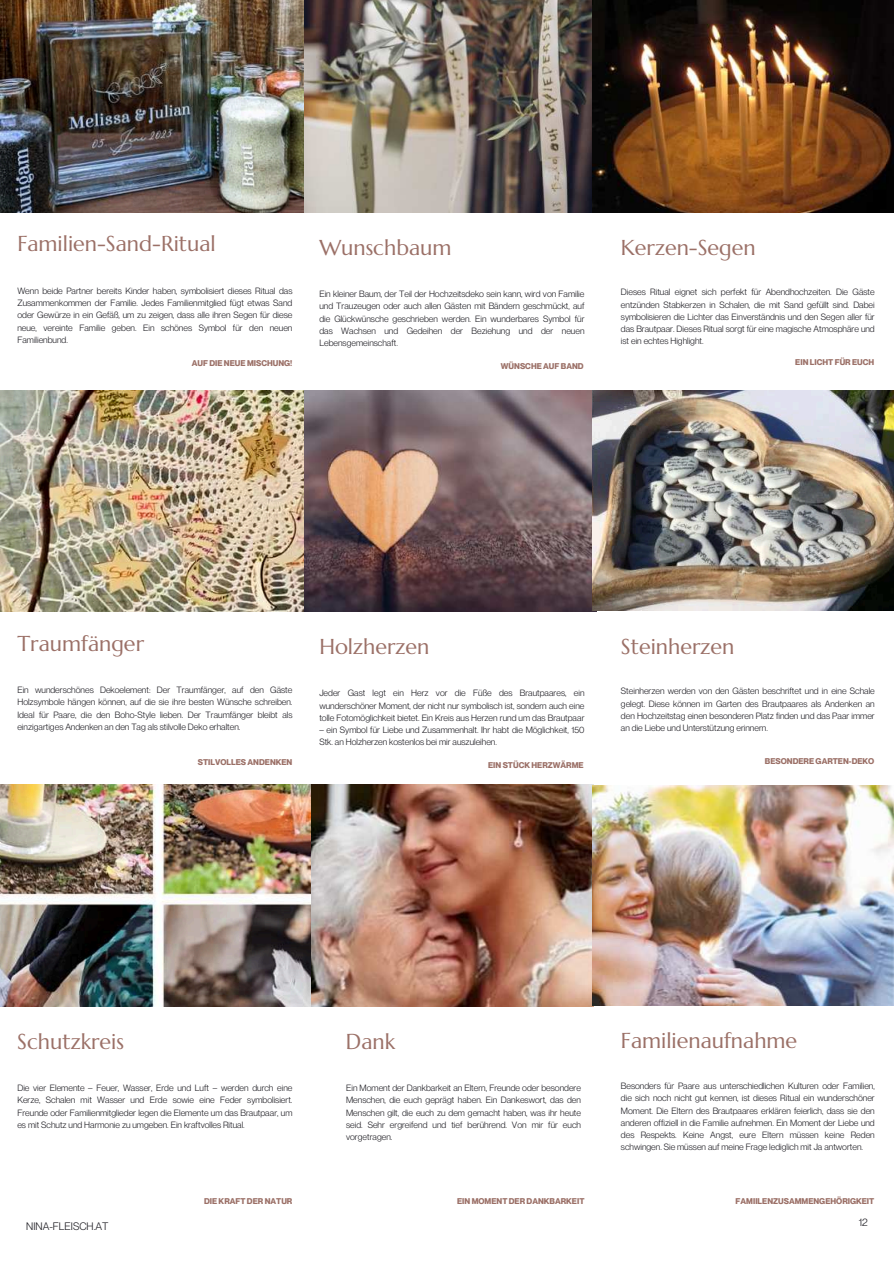
<style>
.page{position:relative;width:894px;height:1264px;background:#fff}
.page>*{position:absolute;margin:0;border:0;box-sizing:border-box;transform-origin:0 0}
.t1{font:21.6px "Marcellus";color:#9b7067}
.t2{font:10.65px "Neue Montreal";color:#201f25}
.t3{font:8.85px/12.3px "Neue Montreal";color:#201f25;text-align:justify}
.t4{font:700 8.1px "Neue Montreal";color:#9b7067}
</style>
<div class="page">
<img style="left:0;top:391px;width:304px;height:220px">
<img style="left:304px;top:391px;width:288px;height:220px">
<img style="left:592px;top:391px;width:301px;height:220px">
<img style="left:0;top:784px;width:893px;height:222px">
<img style="left:0;top:0;width:304px;height:212px">
<img style="left:304px;top:0;width:289px;height:212px">
<img style="left:593px;top:0;width:300px;height:212px">
<h1 class="t1" style="left:17px;top:230px;width:200px">Familien-Sand-Ritual</h1>
<p class="t3" style="left:17px;top:284px;width:276px">Wenn beide Partner bereits Kinder haben, symbolisiert dieses Ritual das Zusammenkommen der Familie. Jedes Familienmitglied fügt etwas Sand oder Gewürze in ein Gefäß, um zu zeigen, dass alle ihren Segen für diese neue, vereinte Familie geben. Ein schönes Symbol für den neuen Familienbund.</p>
<p class="t4" style="left:192px;top:356px;width:102px">AUF DIE NEUE MISCHUNG!</p>
<h1 class="t1" style="left:319px;top:233px;width:133px">Wunschbaum</h1>
<p class="t3" style="left:319px;top:287px;width:266px">Ein kleiner Baum, der Teil der Hochzeitsdeko sein kann, wird von Familie und Trauzeugen oder auch allen Gästen mit Bändern geschmückt, auf die Glückwünsche geschrieben werden. Ein wunderbares Symbol für das Wachsen und Gedeihen der Beziehung und der neuen Lebensgemeinschaft.</p>
<p class="t4" style="left:501px;top:359px;width:84px">WÜNSCHE AUF BAND</p>
<h1 class="t1" style="left:620px;top:233px;width:136px">Kerzen-Segen</h1>
<p class="t3" style="left:620px;top:285px;width:255px">Dieses Ritual eignet sich perfekt für Abendhochzeiten. Die Gäste entzünden Stabkerzen in Schalen, die mit Sand gefüllt sind. Dabei symbolisieren die Lichter das Einverständnis und den Segen aller für das Brautpaar. Dieses Ritual sorgt für eine magische Atmosphäre und ist ein echtes Highlight.</p>
<p class="t4" style="left:795px;top:355px;width:80px">EIN LICHT FÜR EUCH</p>
<h1 class="t1" style="left:17px;top:629px;width:128px">Traumfänger</h1>
<p class="t3" style="left:17px;top:683px;width:276px">Ein wunderschönes Dekoelement: Der Traumfänger, auf den Gäste Holzsymbole hängen können, auf die sie ihre besten Wünsche schreiben.<br>Ideal für Paare, die den Boho-Style lieben. Der Traumfänger bleibt als einzigartiges Andenken an den Tag als stilvolle Deko erhalten.</p>
<p class="t4" style="left:198px;top:755px;width:96px">STILVOLLES ANDENKEN</p>
<h1 class="t1" style="left:319px;top:632px;width:112px">Holzherzen</h1>
<p class="t3" style="left:319px;top:686px;width:266px">Jeder Gast legt ein Herz vor die Füße des Brautpaares, ein wunderschöner Moment, der nicht nur symbolisch ist, sondern auch eine tolle Fotomöglichkeit bietet. Ein Kreis aus Herzen rund um das Brautpaar</p>
<p class="t3" style="left:319px;top:723px;width:266px">– ein Symbol für Liebe und Zusammenhalt. Ihr habt die Möglichkeit, 150<br>Stk. an Holzherzen kostenlos bei mir auszuleihen.</p>
<p class="t4" style="left:488px;top:758px;width:97px">EIN STÜCK HERZWÄRME</p>
<h1 class="t1" style="left:620px;top:632px;width:115px">Steinherzen</h1>
<p class="t3" style="left:620px;top:684px;width:255px">Steinherzen werden von den Gästen beschriftet und in eine Schale gelegt. Diese können im Garten des Brautpaares als Andenken an den Hochzeitstag einen besonderen Platz finden und das Paar immer an die Liebe und Unterstützung erinnern.</p>
<p class="t4" style="left:764px;top:754px;width:111px">BESONDERE GARTEN-DEKO</p>
<h1 class="t1" style="left:17px;top:1027px;width:108px">Schutzkreis</h1>
<p class="t3" style="left:17px;top:1080px;width:276px">Die vier Elemente – Feuer, Wasser, Erde und Luft – werden durch eine Kerze, Schalen mit Wasser und Erde sowie eine Feder symbolisiert.<br>Freunde oder Familienmitglieder legen die Elemente um das Brautpaar, um es mit Schutz und Harmonie zu umgeben. Ein kraftvolles Ritual.</p>
<h1 class="t1" style="left:346px;top:1027px;width:51px">Dank</h1>
<p class="t3" style="left:346px;top:1080px;width:236px">Ein Moment der Dankbarkeit an Eltern, Freunde oder besondere Menschen, die euch geprägt haben. Ein Dankeswort, das den Menschen gilt, die euch zu dem gemacht haben, was ihr heute seid. Sehr ergreifend und tief berührend. Von mir für euch vorgetragen.</p>
<h1 class="t1" style="left:620px;top:1027px;width:178px">Familienaufnahme</h1>
<p class="t3" style="left:620px;top:1078px;width:255px">Besonders für Paare aus unterschiedlichen Kulturen oder Familien, die sich noch nicht gut kennen, ist dieses Ritual ein wunderschöner Moment. Die Eltern des Brautpaares erklären feierlich, dass sie den anderen offiziell in die Familie aufnehmen. Ein Moment der Liebe und des Respekts. Keine Angst, eure Eltern müssen keine Reden schwingen. Sie müssen auf meine Frage lediglich mit Ja antworten.</p>
<p class="t4" style="left:204px;top:1194px;width:90px">DIE KRAFT DER NATUR</p>
<p class="t4" style="left:457px;top:1194px;width:129px">EIN MOMENT DER DANKBARKEIT</p>
<p class="t4" style="left:735px;top:1194px;width:140px">FAMIILENZUSAMMENGEHÖRIGKEIT</p>
<p class="t2" style="left:26px;top:1217px;width:84px">NINA-FLEISCH.AT</p>
<p class="t2" style="left:858px;top:1213px;width:11px">12</p>
</div>
